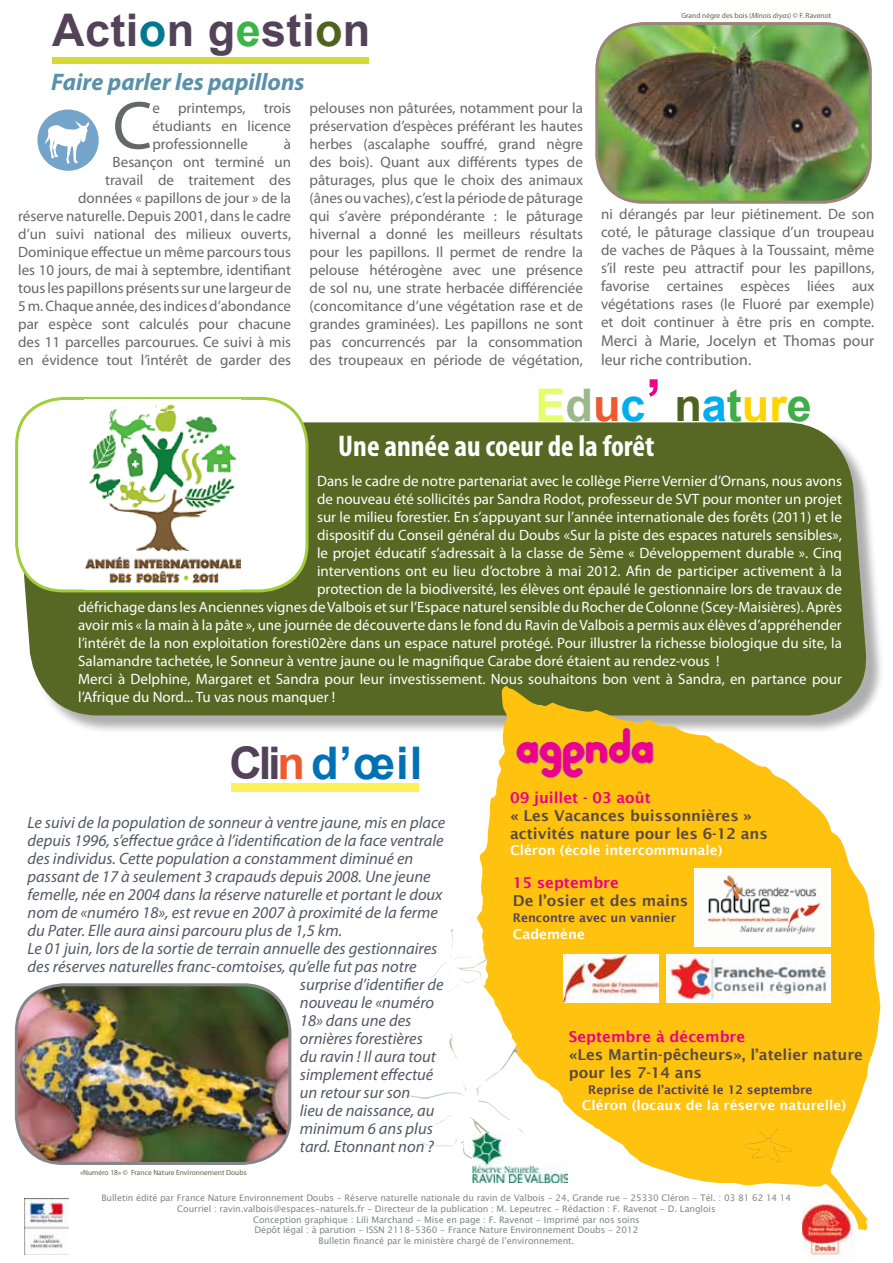
<style>
.page{position:relative;width:893px;height:1263px;background:#fff}
.page>*{position:absolute;margin:0;border:0;box-sizing:border-box;transform-origin:0 0}
.t1{font:68.4px "Myriad Pro";color:#66676a}
.t2{font:700 45px "Arial";letter-spacing:.01em;color:#534258}
.t3{font:700 45px "Arial";color:#00aeef}
.t4{font:700 45px "Arial";letter-spacing:-.07em;color:#0071b5}
.t5{font:42px "pooplatter";letter-spacing:-.02em;color:#ec008c}
.t6{font:700 condensed 30px "Myriad Pro";color:#fff}
.t7{font:italic 700 24px "Myriad Pro";color:#5991a8}
.t8{font:italic 16.5px "Myriad Pro";color:#555765}
.t9{font:15.75px/18.9px "Myriad Pro";color:#66676a}
.t10{font:15px/18px "Myriad Pro";color:#66676a;text-align:justify}
.t11{font:15px "Myriad Pro";color:#fff}
.t12{font:600 15px/18px "Lucida Sans";color:#5a4a42}
.t13{font:600 15px "Lucida Sans";color:#ec008c}
.t14{font:600 13.5px "Lucida Sans";color:#fff}
.t15{font:600 12px "Lucida Sans";color:#534258}
.t16{font:9px/10.8px "Lucida Sans Unicode";letter-spacing:-.01em;color:#848688;text-align:center}
.t17{font:7.5px "Myriad Pro";color:#636144}
.s1{color:#007892}
.s2{color:#39b54a}
.s3{color:#50631e}
.s4{font-style:italic}
.s5{color:#e4ff6a}
.s6{color:#9ab88b}
.s7{color:#ee5a2e}
.s8{font-size:58.5px;color:#ec008c}
.s9{color:#41ad49}
.s10{color:#ffd400}
.s11{color:#534258}
</style>
<div class="page">
<img style="left:597px;top:24px;width:273px;height:178px">
<div style="left:595px;top:22px;width:277px;height:182px;border:3px solid #9b8579;border-radius:47px"></div>
<img style="left:803px;top:1230px;width:50px;height:29px">
<div style="left:20px;top:425px;width:865px;height:309px;background:#000;opacity:.32"></div>
<div style="left:15px;top:422px;width:856px;height:293px;background:#566824"></div>
<svg style="left:477px;top:685px;width:404px;height:545px;fill:#ffc20e"></svg>
<svg style="left:516px;top:728px;width:138px;height:50px;background:#f1be20"></svg>
<div style="left:52px;top:57px;width:316px;height:6px;background:#d5d935"></div>
<div style="left:231px;top:783px;width:188px;height:8px;background:#fdf15b"></div>
<div style="left:37px;top:109px;width:62px;height:62px;background:#74a4c9;border-radius:50%"></div>
<svg style="left:45px;top:121px;width:44px;height:43px"></svg>
<svg style="left:744px;top:1127px;width:48px;height:35px;background:#fcc00f"></svg>
<svg style="left:449px;top:1034px;width:3px;height:8px"></svg>
<img style="left:24px;top:1198px;width:44px;height:56px">
<div style="left:17px;top:398px;width:290px;height:193px;background:#fff;border-radius:47px"></div>
<div style="left:15px;top:397px;width:294px;height:195px;border:3px solid #a1cd3a;border-radius:47px"></div>
<img style="left:472px;top:1133px;width:95px;height:49px">
<img style="left:85px;top:400px;width:155px;height:189px">
<img style="left:694px;top:868px;width:137px;height:78px">
<img style="left:563px;top:955px;width:95px;height:47px">
<img style="left:666px;top:954px;width:165px;height:48px">
<img style="left:16px;top:985px;width:274px;height:178px">
<div style="left:15px;top:983px;width:276px;height:182px;border:3px solid #848688;border-radius:47px"></div>
<h2 class="t2" style="left:52px;top:0;width:320px">Acti<span class="s1">o</span>n g<span class="s2">e</span>sti<span class="s3">o</span>n</h2>
<h3 class="t7" style="left:51px;top:66px;width:255px">Faire parler les papillons</h3>
<h1 class="t1" style="left:113px;top:83px;width:41px">C</h1>
<p class="t10" style="left:152px;top:98px;width:140px">e printemps, trois étudiants en licence professionnelle</p>
<p class="t10" style="left:18px;top:134px;width:275px;text-align:right">à<br>Besançon ont terminé un<br>travail de traitement des<br>données « papillons de jour » de la<br>réserve naturelle. Depuis 2001, dans le cadre d’un suivi national des milieux ouverts, Dominique effectue un même parcours tous les 10 jours, de mai à septembre, identifiant tous les papillons présents sur une largeur de 5 m. Chaque année, des indices d’abondance par espèce sont calculés pour chacune des 11 parcelles parcourues. Ce suivi à mis en évidence tout l’intérêt de garder des</p>
<p class="t10" style="left:310px;top:98px;width:275px">pelouses non pâturées, notamment pour la préservation d’espèces préférant les hautes herbes (ascalaphe souffré, grand nègre des bois). Quant aux différents types de pâturages, plus que le choix des animaux (ânes ou vaches), c’est la période de pâturage qui s’avère prépondérante : le pâturage hivernal a donné les meilleurs résultats pour les papillons. Il permet de rendre la pelouse hétérogène avec une présence de sol nu, une strate herbacée différenciée (concomitance d’une végétation rase et de grandes graminées). Les papillons ne sont pas concurrencés par la consommation des troupeaux en période de végétation,</p>
<p class="t17" style="left:681px;top:11px;width:151px">Grand nègre des bois (<span class="s4">Minois dryas</span>) © F. Ravenot</p>
<p class="t10" style="left:601px;top:205px;width:275px">ni dérangés par leur piétinement. De son coté, le pâturage classique d’un troupeau de vaches de Pâques à la Toussaint, même s’il reste peu attractif pour les papillons, favorise certaines espèces liées aux végétations rases (le Fluoré par exemple) et doit continuer à être pris en compte.</p>
<p class="t9" style="left:601px;top:331px;width:275px">Merci à Marie, Jocelyn et Thomas pour leur riche contribution.</p>
<h2 class="t3" style="left:536px;top:376px;width:278px"><span class="s5">E</span><span class="s6">d</span><span class="s7">u</span>c<span class="s8">’</span> <span class="s3">n</span>a<span class="s9">t</span><span class="s10">ur</span><span class="s9">e</span></h2>
<h3 class="t6" style="left:338px;top:427px;width:318px">Une année au coeur de la forêt</h3>
<p class="t11" style="left:317px;top:472px;width:526px">Dans le cadre de notre partenariat avec le collège Pierre Vernier d’Ornans, nous avons</p>
<p class="t11" style="left:317px;top:490px;width:526px">de nouveau été sollicités par Sandra Rodot, professeur de SVT pour monter un projet</p>
<p class="t11" style="left:317px;top:508px;width:526px">sur le milieu forestier. En s’appuyant sur l’année internationale des forêts (2011) et le</p>
<p class="t11" style="left:317px;top:526px;width:526px">dispositif du Conseil général du Doubs «Sur la piste des espaces naturels sensibles»,</p>
<p class="t11" style="left:317px;top:544px;width:526px">le projet éducatif s’adressait à la classe de 5ème « Développement durable ». Cinq</p>
<p class="t11" style="left:317px;top:562px;width:526px">interventions ont eu lieu d’octobre à mai 2012. Afin de participer activement à la</p>
<p class="t11" style="left:317px;top:580px;width:526px">protection de la biodiversité, les élèves ont épaulé le gestionnaire lors de travaux de</p>
<p class="t11" style="left:78px;top:598px;width:765px">défrichage dans les Anciennes vignes de Valbois et sur l’Espace naturel sensible du Rocher de Colonne (Scey-Maisières). Après</p>
<p class="t11" style="left:78px;top:616px;width:765px">avoir mis « la main à la pâte », une journée de découverte dans le fond du Ravin de Valbois a permis aux élèves d’appréhender</p>
<p class="t11" style="left:78px;top:634px;width:765px">l’intérêt de la non exploitation foresti02ère dans un espace naturel protégé. Pour illustrer la richesse biologique du site, la</p>
<p class="t11" style="left:78px;top:652px;width:643px">Salamandre tachetée, le Sonneur à ventre jaune ou le magnifique Carabe doré étaient au rendez-vous !</p>
<p class="t11" style="left:78px;top:670px;width:765px">Merci à Delphine, Margaret et Sandra pour leur investissement. Nous souhaitons bon vent à Sandra, en partance pour</p>
<p class="t11" style="left:78px;top:688px;width:259px">l’Afrique du Nord... Tu vas nous manquer !</p>
<h2 class="t4" style="left:229px;top:734px;width:194px"><span class="s11">Cli</span><span class="s7">n</span> d’œil</h2>
<p class="t8" style="left:28px;top:812px;width:419px">Le suivi de la population de sonneur à ventre jaune, mis en place</p>
<p class="t8" style="left:28px;top:830px;width:418px">depuis 1996, s’effectue grâce à l’identification de la face ventrale</p>
<p class="t8" style="left:28px;top:848px;width:387px">des individus. Cette population a constamment diminué en</p>
<p class="t8" style="left:28px;top:866px;width:405px">passant de 17 à seulement 3 crapauds depuis 2008. Une jeune</p>
<p class="t8" style="left:28px;top:884px;width:416px">femelle, née en 2004 dans la réserve naturelle et portant le doux</p>
<p class="t8" style="left:28px;top:902px;width:412px">nom de «numéro 18», est revue en 2007 à proximité de la ferme</p>
<p class="t8" style="left:28px;top:920px;width:316px">du Pater. Elle aura ainsi parcouru plus de 1,5 km.</p>
<p class="t8" style="left:28px;top:938px;width:411px">Le 01 juin, lors de la sortie de terrain annuelle des gestionnaires</p>
<p class="t8" style="left:28px;top:956px;width:390px">des réserves naturelles franc-comtoises, qu’elle fut pas notre</p>
<p class="t8" style="left:300px;top:974px;width:145px">surprise d’identifier de</p>
<p class="t8" style="left:300px;top:992px;width:136px">nouveau le «numéro</p>
<p class="t8" style="left:300px;top:1010px;width:113px">18» dans une des</p>
<p class="t8" style="left:300px;top:1028px;width:124px">ornières forestières</p>
<p class="t8" style="left:300px;top:1046px;width:138px">du ravin ! Il aura tout</p>
<p class="t8" style="left:300px;top:1064px;width:135px">simplement effectué</p>
<p class="t8" style="left:300px;top:1082px;width:112px">un retour sur son</p>
<p class="t8" style="left:300px;top:1100px;width:136px">lieu de naissance, au</p>
<p class="t8" style="left:300px;top:1118px;width:134px">minimum 6 ans plus</p>
<p class="t8" style="left:300px;top:1136px;width:136px">tard. Etonnant non ?</p>
<h3 class="t5" style="left:516px;top:729px;width:140px">Agenda</h3>
<p class="t13" style="left:510px;top:789px;width:142px">09 juillet - 03 août</p>
<p class="t12" style="left:510px;top:806px;width:259px">« Les Vacances buissonnières » activités nature pour les 6-12 ans</p>
<p class="t14" style="left:510px;top:842px;width:214px">Cléron (école intercommunale)</p>
<p class="t13" style="left:513px;top:874px;width:108px">15 septembre</p>
<p class="t12" style="left:513px;top:892px;width:177px">De l’osier et des mains</p>
<p class="t15" style="left:513px;top:911px;width:165px">Rencontre avec un vannier</p>
<p class="t14" style="left:513px;top:926px;width:74px">Cademène</p>
<p class="t13" style="left:569px;top:1028px;width:178px">Septembre à décembre</p>
<p class="t12" style="left:569px;top:1045px;width:296px">«Les Martin-pêcheurs», l’atelier nature pour les 7-14 ans</p>
<p class="t15" style="left:588px;top:1083px;width:226px">Reprise de l’activité le 12 septembre</p>
<p class="t14" style="left:582px;top:1098px;width:266px">Cléron (locaux de la réserve naturelle)</p>
<p class="t17" style="left:80px;top:1168px;width:168px">«Numéro 18» © France Nature Environnement Doubs</p>
<p class="t16" style="left:102px;top:1192px;width:691px">Bulletin édité par France Nature Environnement Doubs - Réserve naturelle nationale du ravin de Valbois - 24, Grande rue - 25330 Cléron - Tél. : 03 81 62 14 14<br>Courriel : ravin.valbois@espaces-naturels.fr - Directeur de la publication : M. Lepeutrec - Rédaction : F. Ravenot - D. Langlois<br>Conception graphique : Lili Marchand - Mise en page : F. Ravenot - Imprimé par nos soins<br>Dépôt légal : à parution - ISSN 2118-5360 - France Nature Environnement Doubs - 2012<br>Bulletin financé par le ministère chargé de l’environnement.</p>
</div>
